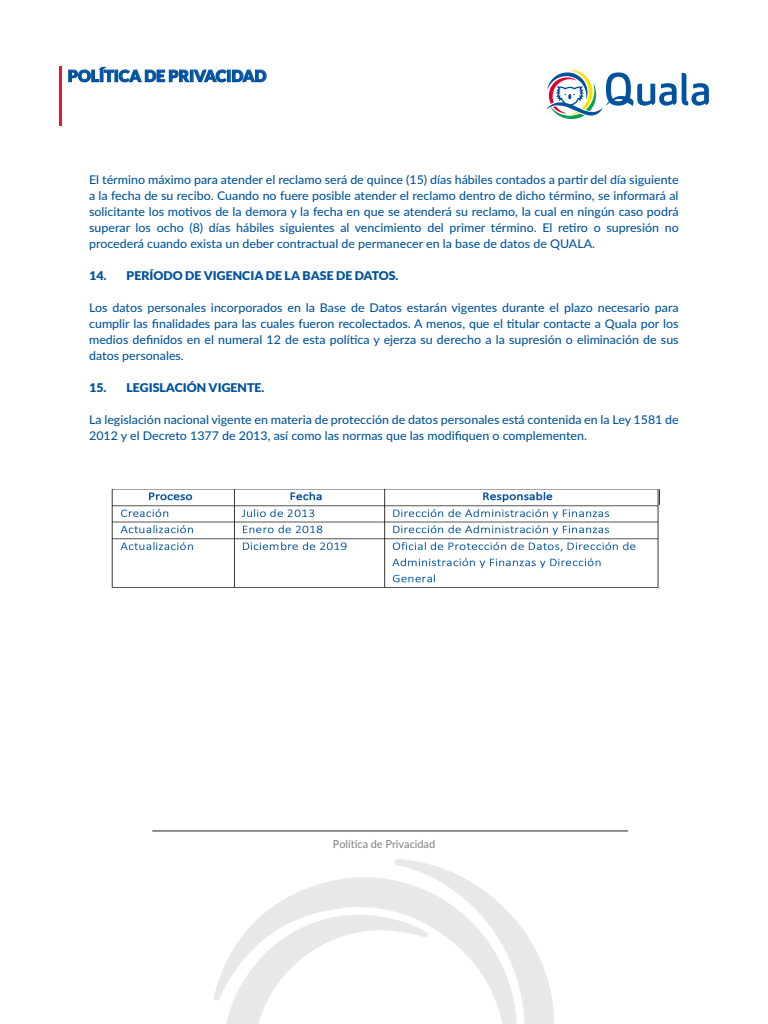
<style>
.page{position:relative;width:768px;height:1024px;background:#fff}
.page>*{position:absolute;margin:0;border:0;box-sizing:border-box;transform-origin:0 0}
.t1{font:900 16px "Lato";color:#00529e}
.t2{font:500 12px/16px "Lato";color:#00529e;text-align:justify;scale:1.04 1}
.t3{font:900 12px "Lato";color:#00529e;scale:1.04 1}
.t4{font:500 11px "Lato";letter-spacing:-.005em;color:#878788}
</style>
<div class="page">
<svg style="left:223px;top:859px;width:331px;height:165px"></svg>
<svg style="left:547px;top:70px;width:162px;height:49px"></svg>
<hr style="left:59px;top:66px;width:3px;height:60px;background:#e41a35">
<svg style="left:68px;top:67px;width:199px;height:15px"></svg>
<hr style="left:152px;top:831px;width:476px;height:1px;background:#1d1d1b">
<img style="left:111px;top:489px;width:549px;height:100px">
<h1 class="t1" style="left:68px;top:66px;width:200px">POLÍTICA DE PRIVACIDAD</h1>
<p class="t2" style="left:89px;top:171px;width:568px">El término máximo para atender el reclamo será de quince (15) días hábiles contados a partir del día siguiente a la fecha de su recibo. Cuando no fuere posible atender el reclamo dentro de dicho término, se informará al solicitante los motivos de la demora y la fecha en que se atenderá su reclamo, la cual en ningún caso podrá superar los ocho (8) días hábiles siguientes al vencimiento del primer término. El retiro o supresión no procederá cuando exista un deber contractual de permanecer en la base de datos de QUALA.</p>
<p class="t3" style="left:89px;top:268px;width:299px">14. PERÍODO DE VIGENCIA DE LA BASE DE DATOS.</p>
<p class="t2" style="left:89px;top:299px;width:568px">Los datos personales incorporados en la Base de Datos estarán vigentes durante el plazo necesario para cumplir las finalidades para las cuales fueron recolectados. A menos, que el titular contacte a Quala por los medios definidos en el numeral 12 de esta política y ejerza su derecho a la supresión o eliminación de sus datos personales.</p>
<p class="t3" style="left:89px;top:380px;width:170px">15. LEGISLACIÓN VIGENTE.</p>
<p class="t2" style="left:89px;top:411px;width:568px">La legislación nacional vigente en materia de protección de datos personales está contenida en la Ley 1581 de<br>2012 y el Decreto 1377 de 2013, así como las normas que las modifiquen o complementen.</p>
<p class="t4" style="left:333px;top:836px;width:104px">Política de Privacidad</p>
</div>
